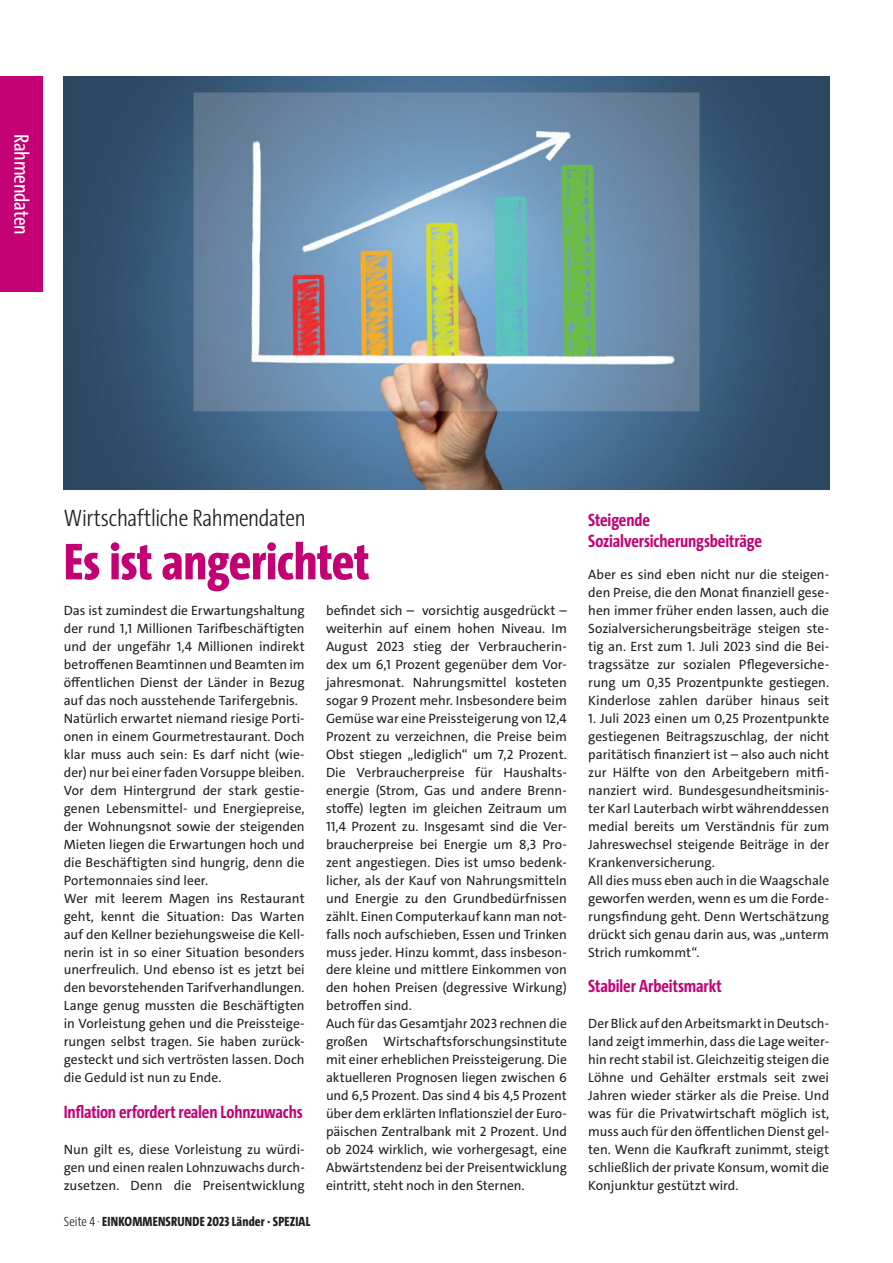
<style>
.page{position:relative;width:893px;height:1263px;background:#fff}
.page>*{position:absolute;margin:0;border:0;box-sizing:border-box;transform-origin:0 0}
._03_Überschrift_34pt_Mag{font:800 52.5px "The Sans Cd LF8";letter-spacing:-.01em;color:#c30175}
._02_Dachzeile_16pt{font:300 24px "The Sans Cd LF3";letter-spacing:-.015em;color:#231f20}
._05_Fliesstext{font:21px "The Sans Cd LF5 Plain";letter-spacing:-.01em;color:#fff}
._06_Zw-Überschrift_12_Mag{font:700 18px/21.6px "The Sans Cd LF7";letter-spacing:-.01em;color:#c30175}
._05_Fliesstext-2{font:13.5px/18px "The Sans C4 s";letter-spacing:-.005em;color:#231f20;text-align:justify}
.t1{font:800 13.5px "The Sans Cd LF8";letter-spacing:.01em;color:#231f20}
.s1{font-family:"The Sans Cd LF3";font-weight:300}
.s2{font-family:"The Sans Cd LF2";font-weight:200}
</style>
<div class="page">
<div style="left:0;top:77px;width:43px;height:215px;background:#c30175"></div>
<img style="left:64px;top:77px;width:765px;height:413px">
<p class="_05_Fliesstext" style="left:35px;top:134px;width:102px;rotate:90deg">Rahmendaten</p>
<p class="_02_Dachzeile_16pt" style="left:64px;top:502px;width:243px">Wirtschaftliche Rahmendaten</p>
<p class="_03_Überschrift_34pt_Mag" style="left:64px;top:528px;width:307px">Es ist angerichtet</p>
<p class="_05_Fliesstext-2" style="left:64px;top:602px;width:242px">Das ist zumindest die Erwartungshaltung der rund 1,1 Millionen Tarifbeschäftigten und der ungefähr 1,4 Millionen indirekt betroffenen Beamtinnen und Beamten im öffentlichen Dienst der Länder in Bezug auf das noch ausstehende Tarifergebnis.</p>
<p class="_05_Fliesstext-2" style="left:64px;top:709px;width:242px">Natürlich erwartet niemand riesige Porti&shy;onen in einem Gourmetrestaurant. Doch klar muss auch sein: Es darf nicht (wie&shy;der) nur bei einer faden Vorsuppe bleiben.<br>Vor dem Hintergrund der stark gestie&shy;genen Lebensmittel- und Energiepreise, der Wohnungsnot sowie der steigenden Mieten liegen die Erwartungen hoch und die Beschäftigten sind hungrig, denn die Portemonnaies sind leer.</p>
<p class="_05_Fliesstext-2" style="left:64px;top:889px;width:242px">Wer mit leerem Magen ins Restaurant geht, kennt die Situation: Das Warten auf den Kellner beziehungsweise die Kell&shy;nerin ist in so einer Situation besonders unerfreulich. Und ebenso ist es jetzt bei den bevorstehenden Tarifverhandlungen.<br>Lange genug mussten die Beschäftigten in Vorleistung gehen und die Preissteige&shy;rungen selbst tragen. Sie haben zurück&shy;gesteckt und sich vertrösten lassen. Doch die Geduld ist nun zu Ende.</p>
<p class="_06_Zw-Überschrift_12_Mag" style="left:64px;top:1101px;width:240px">Inflation erfordert realen Lohnzuwachs</p>
<p class="_05_Fliesstext-2" style="left:64px;top:1140px;width:242px">Nun gilt es, diese Vorleistung zu würdi&shy;gen und einen realen Lohnzuwachs durch&shy;zusetzen. Denn die Preisentwicklung</p>
<p class="t1" style="left:64px;top:1212px;width:248px"><span class="s1">Seite 4</span> <span class="s2">·</span> EINKOMMENSRUNDE 2023 Länder · SPEZIAL</p>
<p class="_05_Fliesstext-2" style="left:326px;top:602px;width:242px">befindet sich – vorsichtig ausgedrückt – weiterhin auf einem hohen Niveau. Im August 2023 stieg der Verbraucherin&shy;dex um 6,1 Prozent gegenüber dem Vor&shy;jahresmonat. Nahrungsmittel kosteten sogar 9 Prozent mehr. Insbesondere beim Gemüse war eine Preissteigerung von 12,4<br>Prozent zu verzeichnen, die Preise beim Obst stiegen „lediglich“ um 7,2 Prozent.<br>Die Verbraucherpreise für Haushalts&shy;energie (Strom, Gas und andere Brenn&shy;stoffe) legten im gleichen Zeitraum um 11,4 Prozent zu. Insgesamt sind die Ver&shy;braucherpreise bei Energie um 8,3 Pro&shy;zent angestiegen. Dies ist umso bedenk&shy;licher, als der Kauf von Nahrungsmitteln und Energie zu den Grundbedürfnissen zählt. Einen Computerkauf kann man not&shy;falls noch aufschieben, Essen und Trinken muss jeder. Hinzu kommt, dass insbeson&shy;dere kleine und mittlere Einkommen von den hohen Preisen (degressive Wirkung) betroffen sind.</p>
<p class="_05_Fliesstext-2" style="left:326px;top:1015px;width:242px">Auch für das Gesamtjahr 2023 rechnen die großen Wirtschaftsforschungsinstitute mit einer erheblichen Preissteigerung. Die aktuelleren Prognosen liegen zwischen 6 und 6,5 Prozent. Das sind 4 bis 4,5 Prozent über dem erklärten Inflationsziel der Euro&shy;päischen Zentralbank mit 2 Prozent. Und ob 2024 wirklich, wie vorhergesagt, eine Abwärtstendenz bei der Preisentwicklung eintritt, steht noch in den Sternen.</p>
<p class="_06_Zw-Überschrift_12_Mag" style="left:588px;top:508px;width:175px">Steigende<br>Sozialversicherungsbeiträge</p>
<p class="_05_Fliesstext-2" style="left:588px;top:566px;width:242px">Aber es sind eben nicht nur die steigen&shy;den Preise, die den Monat finanziell gese&shy;hen immer früher enden lassen, auch die Sozialversicherungsbeiträge steigen ste&shy;tig an. Erst zum 1. Juli 2023 sind die Bei&shy;tragssätze zur sozialen Pflegeversiche&shy;rung um 0,35 Prozentpunkte gestiegen.<br>Kinderlose zahlen darüber hinaus seit</p>
<p class="_05_Fliesstext-2" style="left:588px;top:709px;width:242px">1. Juli 2023 einen um 0,25 Prozentpunkte gestiegenen Beitragszuschlag, der nicht paritätisch finanziert ist – also auch nicht zur Hälfte von den Arbeitgebern mitfi&shy;nanziert wird. Bundesgesundheitsminis&shy;ter Karl Lauterbach wirbt währenddessen medial bereits um Verständnis für zum Jahreswechsel steigende Beiträge in der Krankenversicherung.</p>
<p class="_05_Fliesstext-2" style="left:588px;top:871px;width:242px">All dies muss eben auch in die Waagschale geworfen werden, wenn es um die Forde&shy;rungsfindung geht. Denn Wertschätzung drückt sich genau darin aus, was „unterm Strich rumkommt“.</p>
<p class="_06_Zw-Überschrift_12_Mag" style="left:588px;top:975px;width:135px">Stabiler Arbeitsmarkt</p>
<p class="_05_Fliesstext-2" style="left:588px;top:1015px;width:242px">Der Blick auf den Arbeitsmarkt in Deutsch&shy;land zeigt immerhin, dass die Lage weiter&shy;hin recht stabil ist. Gleichzeitig steigen die Löhne und Gehälter erstmals seit zwei Jahren wieder stärker als die Preise. Und was für die Privatwirtschaft möglich ist, muss auch für den öffentlichen Dienst gel&shy;ten. Wenn die Kaufkraft zunimmt, steigt schließlich der private Konsum, womit die Konjunktur gestützt wird.</p>
</div>
